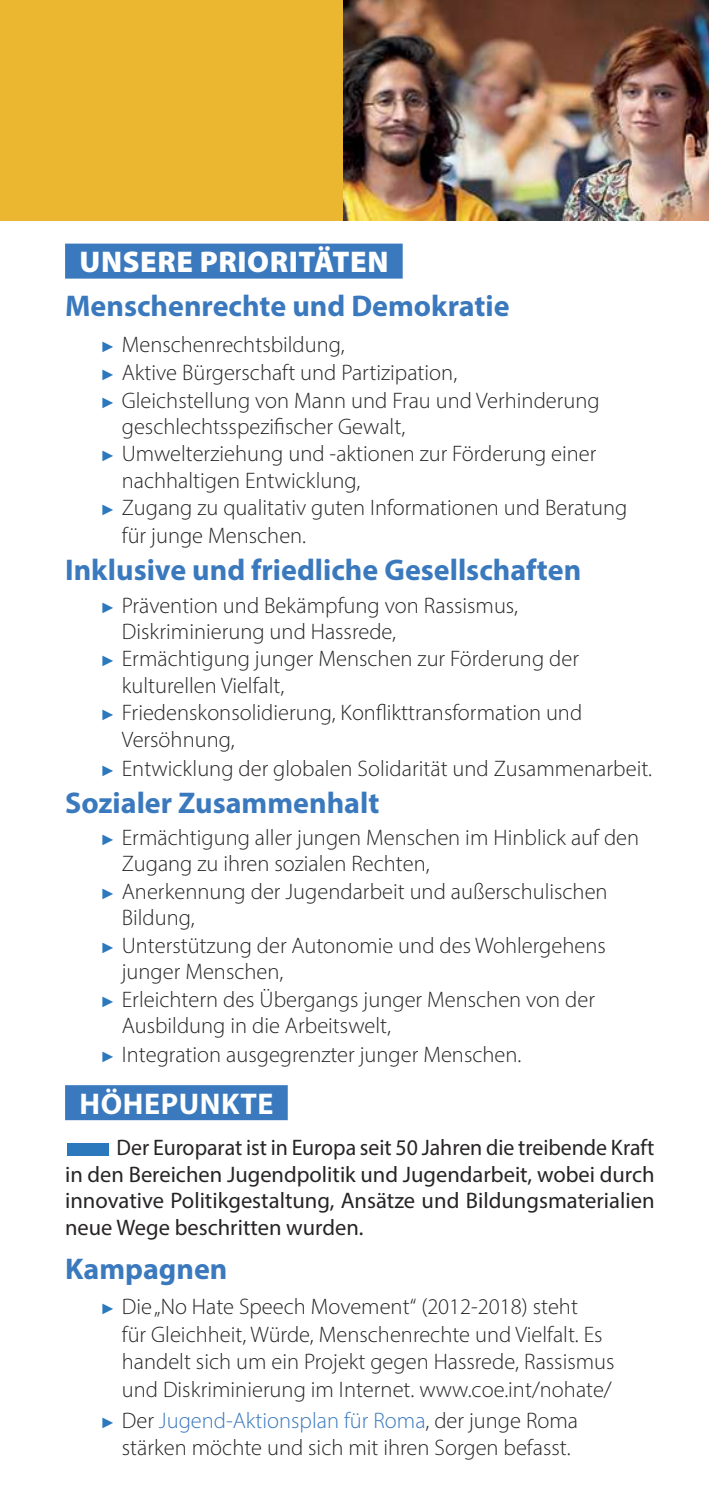
<style>
.page{position:relative;width:709px;height:1489px;background:#fff}
.page>*{position:absolute;margin:0;border:0;box-sizing:border-box;transform-origin:0 0}
.t1{font:700 30px "Myriad Pro";color:#3a79bd}
.t2{font:900 30px "Myriad Pro";letter-spacing:.02em;color:#fff}
.t3{font:700 30px "Myriad Pro";letter-spacing:.02em;color:#fff}
.t4{font:300 22.5px/27.5px "Myriad Pro";color:#272425}
.t5{font:22.5px/26.8px "Myriad Pro";color:#272425;text-align:justify}
.s1{font-family:"Arial";font-weight:400;font-size:15px;color:#2c78bd}
.s2{color:#2c78bd}
.s3{color:#3a79bd}
</style>
<div class="page">
<div style="left:0;top:0;width:344px;height:220px;background:#ecb730"></div>
<img style="left:343px;top:0;width:366px;height:220px">
<div style="left:65px;top:243px;width:338px;height:35px;background:#3a79bd"></div>
<div style="left:65px;top:1085px;width:223px;height:35px;background:#3a79bd"></div>
<h1 class="t2" style="left:80px;top:244px;width:310px">UNSERE PRIORITÄTEN</h1>
<h1 class="t1" style="left:65px;top:295px;width:446px">Menschenrechte und Demokratie</h1>
<p class="t4" style="left:100px;top:332px;width:246px"><span class="s1">►</span> Menschenrechtsbildung,</p>
<p class="t4" style="left:100px;top:360px;width:358px"><span class="s1">►</span> Aktive Bürgerschaft und Partizipation,</p>
<p class="t4" style="left:100px;top:388px;width:500px"><span class="s1">►</span> Gleichstellung von Mann und Frau und Verhinderung</p>
<p class="t4" style="left:122px;top:414px;width:285px">geschlechtsspezifischer Gewalt,</p>
<p class="t4" style="left:100px;top:442px;width:497px"><span class="s1">►</span> Umwelterziehung und -aktionen zur Förderung einer</p>
<p class="t4" style="left:122px;top:468px;width:240px">nachhaltigen Entwicklung,</p>
<p class="t4" style="left:100px;top:496px;width:528px"><span class="s1">►</span> Zugang zu qualitativ guten Informationen und Beratung</p>
<p class="t4" style="left:122px;top:523px;width:186px">für junge Menschen.</p>
<h1 class="t1" style="left:65px;top:558px;width:517px">Inklusive und friedliche Gesellschaften</h1>
<p class="t4" style="left:100px;top:593px;width:419px"><span class="s1">►</span> Prävention und Bekämpfung von Rassismus,</p>
<p class="t4" style="left:122px;top:619px;width:276px">Diskriminierung und Hassrede,</p>
<p class="t4" style="left:100px;top:647px;width:480px"><span class="s1">►</span> Ermächtigung junger Menschen zur Förderung der</p>
<p class="t4" style="left:122px;top:673px;width:164px">kulturellen Vielfalt,</p>
<p class="t4" style="left:100px;top:701px;width:483px"><span class="s1">►</span> Friedenskonsolidierung, Konflikttransformation und</p>
<p class="t4" style="left:122px;top:727px;width:114px">Versöhnung,</p>
<p class="t4" style="left:100px;top:756px;width:553px"><span class="s1">►</span> Entwicklung der globalen Solidarität und Zusammenarbeit.</p>
<h1 class="t1" style="left:65px;top:791px;width:316px">Sozialer Zusammenhalt</h1>
<p class="t4" style="left:100px;top:825px;width:540px"><span class="s1">►</span> Ermächtigung aller jungen Menschen im Hinblick auf den</p>
<p class="t4" style="left:122px;top:852px;width:309px">Zugang zu ihren sozialen Rechten,</p>
<p class="t4" style="left:100px;top:879px;width:508px"><span class="s1">►</span> Anerkennung der Jugendarbeit und außerschulischen</p>
<p class="t4" style="left:122px;top:905px;width:74px">Bildung,</p>
<p class="t4" style="left:100px;top:933px;width:507px"><span class="s1">►</span> Unterstützung der Autonomie und des Wohlergehens</p>
<p class="t4" style="left:122px;top:959px;width:163px">junger Menschen,</p>
<p class="t4" style="left:100px;top:987px;width:496px"><span class="s1">►</span> Erleichtern des Übergangs junger Menschen von der</p>
<p class="t4" style="left:122px;top:1013px;width:271px">Ausbildung in die Arbeitswelt,</p>
<p class="t4" style="left:100px;top:1042px;width:422px"><span class="s1">►</span> Integration ausgegrenzter junger Menschen.</p>
<h1 class="t3" style="left:80px;top:1092px;width:195px">HÖHEPUNKTE</h1>
<p class="t5" style="left:65px;top:1135px;width:591px"><span class="s2">■</span>Der Europarat ist in Europa seit 50 Jahren die treibende Kraft in den Bereichen Jugendpolitik und Jugendarbeit, wobei durch innovative Politikgestaltung, Ansätze und Bildungsmaterialien neue Wege beschritten wurden.</p>
<h1 class="t1" style="left:65px;top:1257px;width:164px">Kampagnen</h1>
<p class="t4" style="left:122px;top:1294px;width:494px;text-indent:-21px"><span class="s1">►</span> Die „No Hate Speech Movement“ (2012-2018) steht<br>für Gleichheit, Würde, Menschenrechte und Vielfalt. Es handelt sich um ein Projekt gegen Hassrede, Rassismus und Diskriminierung im Internet. www.coe.int/nohate/</p>
<p class="t4" style="left:122px;top:1407px;width:458px;text-indent:-21px"><span class="s1">►</span> Der <span class="s3">Jugend-Aktionsplan für Roma</span>, der junge Roma stärken möchte und sich mit ihren Sorgen befasst.</p>
</div>
